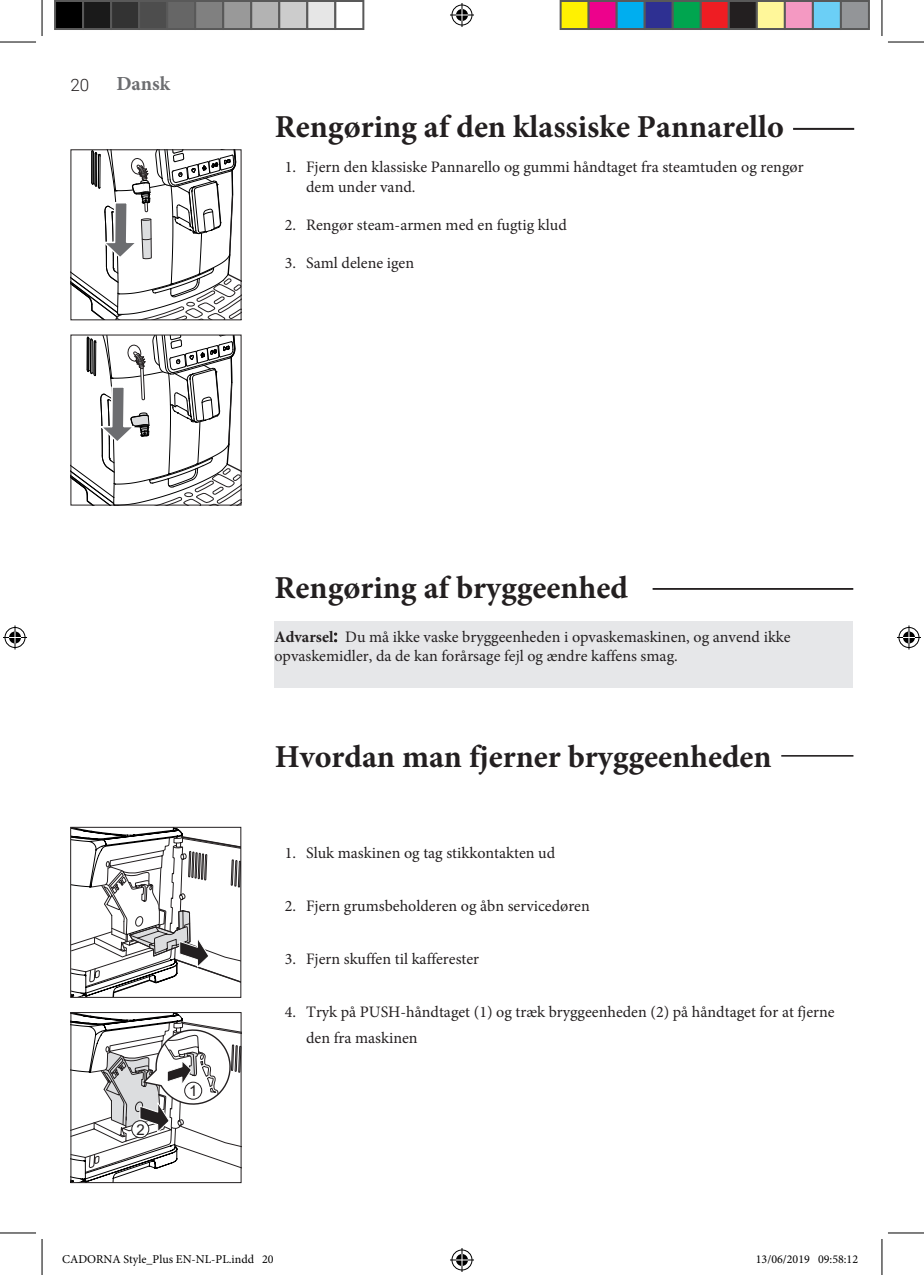
<style>
.page{position:relative;width:924px;height:1275px;background:#fff}
.page>*{position:absolute;margin:0;border:0;box-sizing:border-box;transform-origin:0 0}
.Corpo_Testo_RX36_Rx{font:700 32px "Minion Pro";color:#231f20}
.Titolo{font:700 32px "Minion Pro";color:#231f20}
.t1{font:700 20px "Minion Pro";color:#6c6d70}
.t2{font:300 17px "Roboto";color:#231f20}
.Corpo_Testo_RX36_Rx-2{font:16px/19.2px "Minion Pro";color:#231f20}
.Corpo_Testo{font:16px/18.8px "Minion Pro";color:#231f20}
.t3{font:15px "Arial";color:#231f20}
.t4{font:12px "Minion Pro";color:#000}
.s1{font-weight:700}
.s2{font-family:"Roboto";font-weight:500}
</style>
<div class="page">
<hr style="left:792px;top:128px;width:61px;height:1px;background:#231f20">
<hr style="left:652px;top:588px;width:200px;height:2px;background:#231f20">
<hr style="left:780px;top:755px;width:73px;height:1px;background:#231f20">
<div style="left:274px;top:622px;width:578px;height:66px;background:#e6e7e9"></div>
<svg style="left:72px;top:1014px;width:167px;height:167px"></svg>
<div style="left:70px;top:1012px;width:171px;height:171px;border:1px solid #231f20"></div>
<svg style="left:71px;top:150px;width:170px;height:170px"></svg>
<svg style="left:71px;top:335px;width:171px;height:171px"></svg>
<svg style="left:72px;top:829px;width:167px;height:167px"></svg>
<div style="left:70px;top:827px;width:171px;height:171px;border:1px solid #231f20"></div>
<hr style="left:0;top:42px;width:36px;height:1px;background:#000">
<hr style="left:887px;top:42px;width:36px;height:1px;background:#000">
<hr style="left:0;top:1232px;width:36px;height:1px;background:#000">
<hr style="left:887px;top:1232px;width:36px;height:1px;background:#000">
<hr style="left:42px;top:0;width:1px;height:36px;background:#000">
<hr style="left:42px;top:1239px;width:1px;height:36px;background:#000">
<hr style="left:881px;top:0;width:1px;height:36px;background:#000">
<hr style="left:881px;top:1239px;width:1px;height:36px;background:#000">
<svg style="left:450px;top:3px;width:24px;height:24px"></svg>
<svg style="left:450px;top:1248px;width:24px;height:24px"></svg>
<svg style="left:3px;top:625px;width:24px;height:24px"></svg>
<svg style="left:897px;top:625px;width:23px;height:24px"></svg>
<div style="left:55px;top:1px;width:28px;height:28px;background:#000"></div>
<div style="left:54px;top:0;width:30px;height:30px;border:2px solid #595959"></div>
<div style="left:83px;top:1px;width:28px;height:28px;background:#1a1a1a"></div>
<div style="left:82px;top:0;width:30px;height:30px;border:2px solid #595959"></div>
<div style="left:111px;top:1px;width:28px;height:28px;background:#333"></div>
<div style="left:110px;top:0;width:30px;height:30px;border:2px solid #595959"></div>
<div style="left:139px;top:1px;width:28px;height:28px;background:#4d4d4d"></div>
<div style="left:138px;top:0;width:30px;height:30px;border:2px solid #595959"></div>
<div style="left:167px;top:1px;width:28px;height:28px;background:#666"></div>
<div style="left:166px;top:0;width:30px;height:30px;border:2px solid #595959"></div>
<div style="left:195px;top:1px;width:28px;height:28px;background:#808080"></div>
<div style="left:194px;top:0;width:30px;height:30px;border:2px solid #595959"></div>
<div style="left:223px;top:1px;width:28px;height:28px;background:#999"></div>
<div style="left:222px;top:0;width:30px;height:30px;border:2px solid #595959"></div>
<div style="left:251px;top:1px;width:28px;height:28px;background:#b3b3b3"></div>
<div style="left:250px;top:0;width:30px;height:30px;border:2px solid #595959"></div>
<div style="left:279px;top:1px;width:28px;height:28px;background:#ccc"></div>
<div style="left:278px;top:0;width:30px;height:30px;border:2px solid #595959"></div>
<div style="left:307px;top:1px;width:28px;height:28px;background:#e6e6e6"></div>
<div style="left:306px;top:0;width:30px;height:30px;border:2px solid #595959"></div>
<div style="left:334px;top:0;width:30px;height:30px;border:2px solid #595959"></div>
<div style="left:560px;top:1px;width:28px;height:28px;background:#fff101"></div>
<div style="left:559px;top:0;width:30px;height:30px;border:2px solid #595959"></div>
<div style="left:588px;top:1px;width:28px;height:28px;background:#ed028c"></div>
<div style="left:587px;top:0;width:30px;height:30px;border:2px solid #595959"></div>
<div style="left:616px;top:1px;width:28px;height:28px;background:#00aeef"></div>
<div style="left:615px;top:0;width:30px;height:30px;border:2px solid #595959"></div>
<div style="left:644px;top:1px;width:28px;height:28px;background:#2e3092"></div>
<div style="left:643px;top:0;width:30px;height:30px;border:2px solid #595959"></div>
<div style="left:672px;top:1px;width:28px;height:28px;background:#00a54f"></div>
<div style="left:671px;top:0;width:30px;height:30px;border:2px solid #595959"></div>
<div style="left:700px;top:1px;width:28px;height:28px;background:#ee1d23"></div>
<div style="left:699px;top:0;width:30px;height:30px;border:2px solid #595959"></div>
<div style="left:728px;top:1px;width:28px;height:28px;background:#231f20"></div>
<div style="left:727px;top:0;width:30px;height:30px;border:2px solid #595959"></div>
<div style="left:756px;top:1px;width:28px;height:28px;background:#fff79a"></div>
<div style="left:755px;top:0;width:30px;height:30px;border:2px solid #595959"></div>
<div style="left:784px;top:1px;width:28px;height:28px;background:#f499c2"></div>
<div style="left:783px;top:0;width:30px;height:30px;border:2px solid #595959"></div>
<div style="left:812px;top:1px;width:28px;height:28px;background:#6bcff6"></div>
<div style="left:811px;top:0;width:30px;height:30px;border:2px solid #595959"></div>
<div style="left:840px;top:1px;width:28px;height:28px;background:#939598"></div>
<div style="left:839px;top:0;width:30px;height:30px;border:2px solid #595959"></div>
<div style="left:268px;top:1255px;width:5px;height:8px;border:1px solid #fff;border-radius:50%"></div>
<svg style="left:268px;top:1255px;width:4px;height:8px"></svg>
<div style="left:817px;top:1255px;width:6px;height:8px;border:1px solid #fff;border-radius:50%"></div>
<svg style="left:818px;top:1255px;width:5px;height:8px"></svg>
<p class="t2" style="left:70px;top:73px;width:20px">20</p>
<p class="t1" style="left:116px;top:69px;width:55px">Dansk</p>
<p class="Corpo_Testo_RX36_Rx" style="left:274px;top:104px;width:510px">Rengøring af den klassiske Pannarello</p>
<p class="Corpo_Testo_RX36_Rx-2" style="left:306px;top:158px;width:499px;text-indent:-21px">1. Fjern den klassiske Pannarello og gummi håndtaget fra steamtuden og rengør dem under vand.</p>
<p class="Corpo_Testo_RX36_Rx-2" style="left:284px;top:215px;width:283px">2. Rengør steam-armen med en fugtig klud</p>
<p class="Corpo_Testo_RX36_Rx-2" style="left:284px;top:254px;width:131px">3. Saml delene igen</p>
<p class="t3" style="left:136px;top:1119px;width:10px">2</p>
<p class="t3" style="left:189px;top:1080px;width:10px">1</p>
<p class="Titolo" style="left:274px;top:565px;width:355px">Rengøring af bryggeenhed</p>
<p class="Corpo_Testo" style="left:274px;top:627px;width:517px"><span class="s1">Advarsel</span><span class="s2">:</span> Du må ikke vaske bryggeenheden i opvaskemaskinen, og anvend ikke opvaskemidler, da de kan forårsage fejl og ændre kaffens smag.</p>
<p class="Corpo_Testo_RX36_Rx" style="left:274px;top:734px;width:498px">Hvordan man fjerner bryggeenheden</p>
<p class="Corpo_Testo_RX36_Rx-2" style="left:284px;top:844px;width:272px">1. Sluk maskinen og tag stikkontakten ud</p>
<p class="Corpo_Testo_RX36_Rx-2" style="left:284px;top:896px;width:306px">2. Fjern grumsbeholderen og åbn servicedøren</p>
<p class="Corpo_Testo_RX36_Rx-2" style="left:284px;top:949px;width:196px">3. Fjern skuffen til kafferester</p>
<p class="Corpo_Testo_RX36_Rx-2" style="left:306px;top:998px;width:530px;line-height:26.4px;text-indent:-21px">4. Tryk på PUSH-håndtaget (1) og træk bryggeenheden (2) på håndtaget for at fjerne den fra maskinen</p>
<p class="t4" style="left:62px;top:1251px;width:213px">CADORNA Style_Plus EN-NL-PL.indd 20</p>
<p class="t4" style="left:755px;top:1251px;width:104px">13/06/2019 09:58:12</p>
</div>
